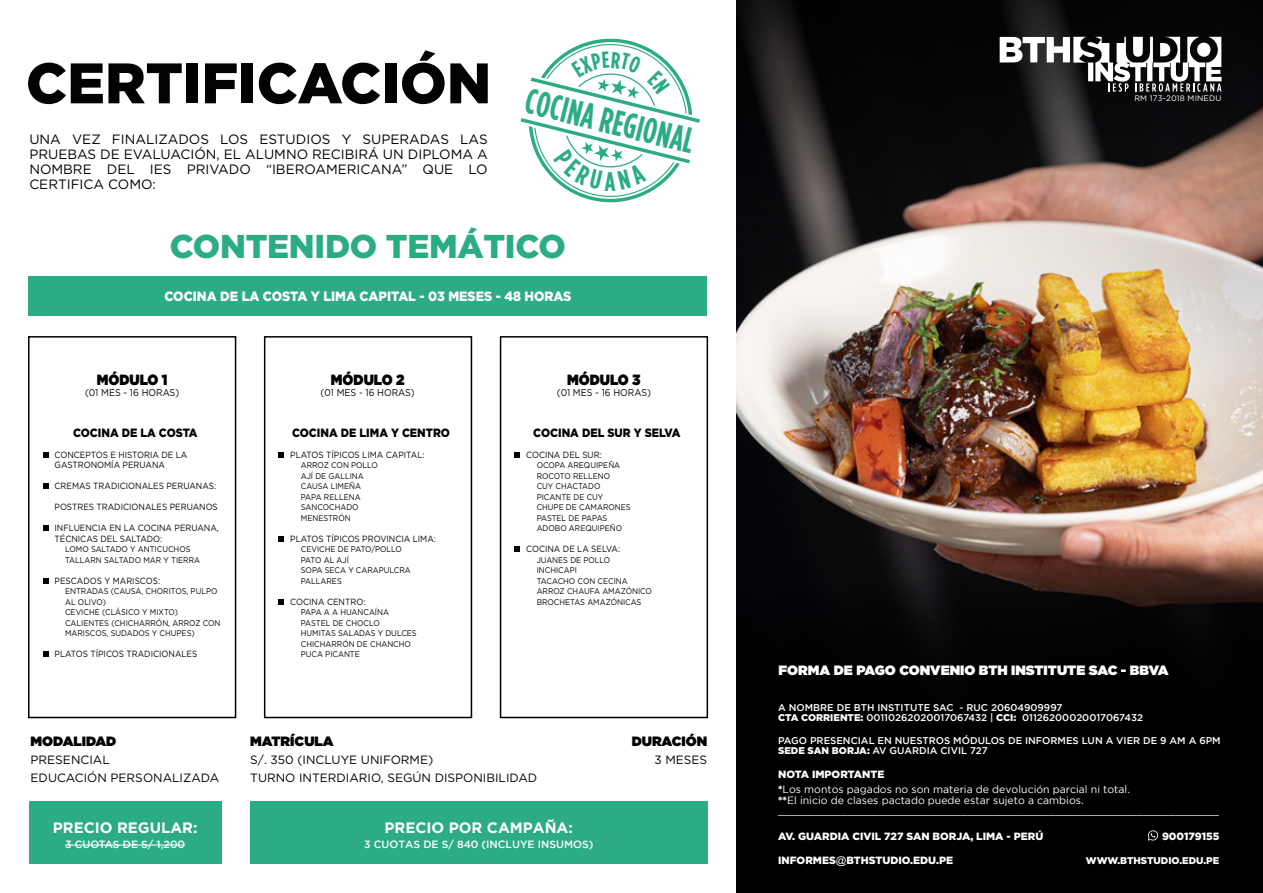
<style>
.page{position:relative;width:1263px;height:893px;background:#fff}
.page>*{position:absolute;margin:0;border:0;box-sizing:border-box;transform-origin:0 0}
.t1{font:900 57px "Gotham";color:#000204}
.t2{font:700 35.7px "Gotham Condensed";color:#2cac85;scale:.9 1}
.t3{font:900 33px "Gotham";letter-spacing:-.01em;color:#2cac85}
.t4{font:700 26.85px "Gotham Condensed";color:#2cac85}
.t5{font:700 15px "Gotham";color:#fff}
.t6{font:900 14.85px "Gotham";color:#010305;scale:.91 1}
.t7{font:13.5px/15px "Gotham";color:#000;text-align:justify}
.t8{font:900 13.5px "Gotham";color:#fff;scale:.93 1}
.t9{font:900 13.5px "Gotham";color:#fff}
.t10{font:900 13.5px "Gotham";color:#000}
.t11{font:12px/18px "Gotham";color:#000}
.t12{font:900 12px "Gotham";color:#010305;scale:.91 1}
.t13{font:10.5px/15px "Gotham";color:#fff}
.t14{font:900 10.5px "Gotham";color:#fff}
.t15{font:500 10.5px "Gotham";color:#fff}
.t16{font:9.9px "Gotham";color:#010305;scale:.91 1}
.t17{font:500 9.75px/10.5px "Gotham";color:#fff}
.t18{font:900 9.75px "Gotham";color:#fff}
.t19{font:9px/10.5px "Gotham";color:#010305;scale:.91 1}
.t20{font:8.25px/10.5px "Gotham";color:#010305;scale:.91 1}
.t21{font:7.95px "Gotham";letter-spacing:.02em;color:#fff}
.s1{font-weight:900}
.s2{font-family:"Forte";font-weight:400}
</style>
<div class="page">
<img style="left:736px;top:203px;width:527px;height:229px">
<svg style="left:736px;top:0;width:527px;height:203px;background:#28201f"></svg>
<img style="left:736px;top:432px;width:527px;height:461px">
<div style="left:250px;top:802px;width:457px;height:62px;background:#2cac85"></div>
<div style="left:29px;top:802px;width:192px;height:62px;background:#2cac85"></div>
<hr style="left:65px;top:845px;width:120px;height:1px;background:#fff">
<svg style="left:1148px;top:830px;width:10px;height:11px"></svg>
<svg style="left:1000px;top:37px;width:221px;height:55px"></svg>
<div style="left:29px;top:276px;width:678px;height:39px;background:#2cac85"></div>
<div style="left:500px;top:336px;width:208px;height:382px;border:2px solid #010204"></div>
<div style="left:264px;top:336px;width:208px;height:382px;border:2px solid #010204"></div>
<svg style="left:514px;top:452px;width:6px;height:6px"></svg>
<svg style="left:514px;top:546px;width:6px;height:6px"></svg>
<svg style="left:279px;top:452px;width:5px;height:6px"></svg>
<svg style="left:279px;top:536px;width:5px;height:6px"></svg>
<svg style="left:279px;top:599px;width:5px;height:6px"></svg>
<div style="left:28px;top:336px;width:208px;height:382px;border:2px solid #010204"></div>
<svg style="left:43px;top:483px;width:6px;height:6px"></svg>
<svg style="left:43px;top:525px;width:6px;height:6px"></svg>
<svg style="left:43px;top:578px;width:6px;height:6px"></svg>
<svg style="left:43px;top:452px;width:6px;height:6px"></svg>
<svg style="left:43px;top:651px;width:6px;height:6px"></svg>
<svg style="left:521px;top:38px;width:179px;height:165px"></svg>
<h1 class="t1" style="left:26px;top:50px;width:467px">CERTIFICACIÓN</h1>
<h3 class="t7" style="left:29px;top:131px;width:460px">UNA VEZ FINALIZADOS LOS ESTUDIOS Y SUPERADAS LAS PRUEBAS DE EVALUACIÓN, EL ALUMNO RECIBIRÁ UN DIPLOMA A NOMBRE DEL IES PRIVADO “IBEROAMERICANA” QUE LO CERTIFICA COMO:</h3>
<h2 class="t2" style="left:531px;top:80px;width:193px;rotate:14deg">COCINA REGIONAL</h2>
<h3 class="t4" style="left:605px;top:166px;width:12px">A</h3>
<h3 class="t3" style="left:170px;top:228px;width:398px">CONTENIDO TEMÁTICO</h3>
<h3 class="t8" style="left:164px;top:288px;width:439px">COCINA DE LA COSTA Y LIMA CAPITAL - 03 MESES - 48 HORAS</h3>
<h3 class="t6" style="left:97px;top:371px;width:79px">MÓDULO 1</h3>
<p class="t16" style="left:85px;top:386px;width:105px">(01 MES - 16 HORAS)</p>
<h3 class="t6" style="left:331px;top:371px;width:82px">MÓDULO 2</h3>
<p class="t16" style="left:321px;top:386px;width:105px">(01 MES - 16 HORAS)</p>
<h3 class="t6" style="left:567px;top:371px;width:82px">MÓDULO 3</h3>
<p class="t16" style="left:557px;top:386px;width:105px">(01 MES - 16 HORAS)</p>
<h3 class="t12" style="left:73px;top:426px;width:138px">COCINA DE LA COSTA</h3>
<p class="t19" style="left:55px;top:449px;width:147px">CONCEPTOS E HISTORIA DE LA<br>GASTRONOMÍA PERUANA</p>
<p class="t19" style="left:55px;top:481px;width:179px">CREMAS TRADICIONALES PERUANAS:</p>
<p class="t19" style="left:55px;top:502px;width:181px">POSTRES TRADICIONALES PERUANOS</p>
<p class="t19" style="left:55px;top:523px;width:182px">INFLUENCIA EN LA COCINA PERUANA,<br>TÉCNICAS DEL SALTADO:</p>
<p class="t20" style="left:65px;top:544px;width:150px">LOMO SALTADO Y ANTICUCHOS<br>TALLARN SALTADO MAR Y TIERRA</p>
<p class="t19" style="left:55px;top:575px;width:117px">PESCADOS Y MARISCOS:</p>
<p class="t20" style="left:65px;top:586px;width:172px">ENTRADAS (CAUSA, CHORITOS, PULPO<br>AL OLIVO)<br>CEVICHE (CLÁSICO Y MIXTO)<br>CALIENTES (CHICHARRÓN, ARROZ CON<br>MARISCOS, SUDADOS Y CHUPES)</p>
<p class="t19" style="left:55px;top:649px;width:158px">PLATOS TÍPICOS TRADICIONALES</p>
<h3 class="t12" style="left:292px;top:426px;width:175px">COCINA DE LIMA Y CENTRO</h3>
<p class="t19" style="left:290px;top:449px;width:149px">PLATOS TÍPICOS LIMA CAPITAL:</p>
<p class="t20" style="left:301px;top:460px;width:86px">ARROZ CON POLLO<br>AJÍ DE GALLINA<br>CAUSA LIMEÑA<br>PAPA RELLENA<br>SANCOCHADO<br>MENESTRÓN</p>
<p class="t19" style="left:290px;top:533px;width:162px">PLATOS TÍPICOS PROVINCIA LIMA:</p>
<p class="t20" style="left:301px;top:544px;width:122px">CEVICHE DE PATO/POLLO<br>PATO AL AJÍ<br>SOPA SECA Y CARAPULCRA<br>PALLARES</p>
<p class="t19" style="left:290px;top:596px;width:84px">COCINA CENTRO:</p>
<p class="t20" style="left:301px;top:607px;width:129px">PAPA A A HUANCAÍNA<br>PASTEL DE CHOCLO<br>HUMITAS SALADAS Y DULCES<br>CHICHARRÓN DE CHANCHO<br>PUCA PICANTE</p>
<h3 class="t12" style="left:533px;top:426px;width:163px">COCINA DEL SUR Y SELVA</h3>
<p class="t19" style="left:526px;top:449px;width:85px">COCINA DEL SUR:</p>
<p class="t20" style="left:537px;top:460px;width:105px">OCOPA AREQUIPEÑA<br>ROCOTO RELLENO<br>CUY CHACTADO<br>PICANTE DE CUY<br>CHUPE DE CAMARONES<br>PASTEL DE PAPAS<br>ADOBO AREQUIPEÑO</p>
<p class="t19" style="left:526px;top:544px;width:105px">COCINA DE LA SELVA:</p>
<p class="t20" style="left:537px;top:554px;width:128px">JUANES DE POLLO<br>INCHICAPI<br>TACACHO CON CECINA<br>ARROZ CHAUFA AMAZÓNICO<br>BROCHETAS AMAZÓNICAS</p>
<h3 class="t10" style="left:31px;top:733px;width:87px">MODALIDAD</h3>
<h3 class="t11" style="left:31px;top:750px;width:190px">PRESENCIAL<br>EDUCACIÓN PERSONALIZADA</h3>
<h3 class="t10" style="left:250px;top:733px;width:85px">MATRÍCULA</h3>
<h3 class="t11" style="left:250px;top:750px;width:288px">S/. 350 (INCLUYE UNIFORME)<br>TURNO INTERDIARIO, SEGÚN DISPONIBILIDAD</h3>
<h3 class="t10" style="left:632px;top:733px;width:77px">DURACIÓN</h3>
<h3 class="t11" style="left:654px;top:750px;width:54px">3 MESES</h3>
<h3 class="t5" style="left:53px;top:819px;width:146px">PRECIO REGULAR:</h3>
<p class="t15" style="left:65px;top:838px;width:122px">3 CUOTAS DE S/ 1,200</p>
<h3 class="t5" style="left:385px;top:819px;width:190px">PRECIO POR CAMPAÑA:</h3>
<p class="t15" style="left:364px;top:838px;width:231px">3 CUOTAS DE S/ 840 (INCLUYE INSUMOS)</p>
<p class="t21" style="left:1134px;top:93px;width:89px">RM 173-2018 MINEDU</p>
<h3 class="t9" style="left:779px;top:663px;width:391px">FORMA DE PAGO CONVENIO BTH INSTITUTE SAC - BBVA</h3>
<p class="t17" style="left:778px;top:702px;width:366px">A NOMBRE DE BTH INSTITUTE SAC - RUC 20604909997<br><span class="s1">CTA CORRIENTE:</span> 00110262020017067432 | <span class="s1">CCI:</span> 01126200020017067432</p>
<p class="t17" style="left:778px;top:735px;width:444px">PAGO PRESENCIAL EN NUESTROS MÓDULOS DE INFORMES LUN A VIER DE 9 AM A 6PM<br><span class="s1">SEDE SAN BORJA:</span> AV GUARDIA CIVIL 727</p>
<p class="t13" style="left:778px;top:767px;width:353px"><span class="s1">NOTA IMPORTANTE<br>*</span>Los montos pagados no son materia de devolución parcial ni total.</p>
<p class="t13" style="left:778px;top:795px;width:442px;line-height:10.5px"><span class="s1">**</span>El inicio de clases pactado puede estar sujeto a cambios. ______________________________________________________________________</p>
<p class="t14" style="left:778px;top:830px;width:267px">AV. GUARDIA CIVIL 727 SAN BORJA, LIMA - PERÚ</p>
<p class="t14" style="left:1162px;top:830px;width:59px">900179155</p>
<p class="t14" style="left:778px;top:854px;width:176px">INFORMES<span class="s2">@</span>BTHSTUDIO.EDU.PE</p>
<p class="t18" style="left:1086px;top:855px;width:135px">WWW.BTHSTUDIO.EDU.PE</p>
</div>
